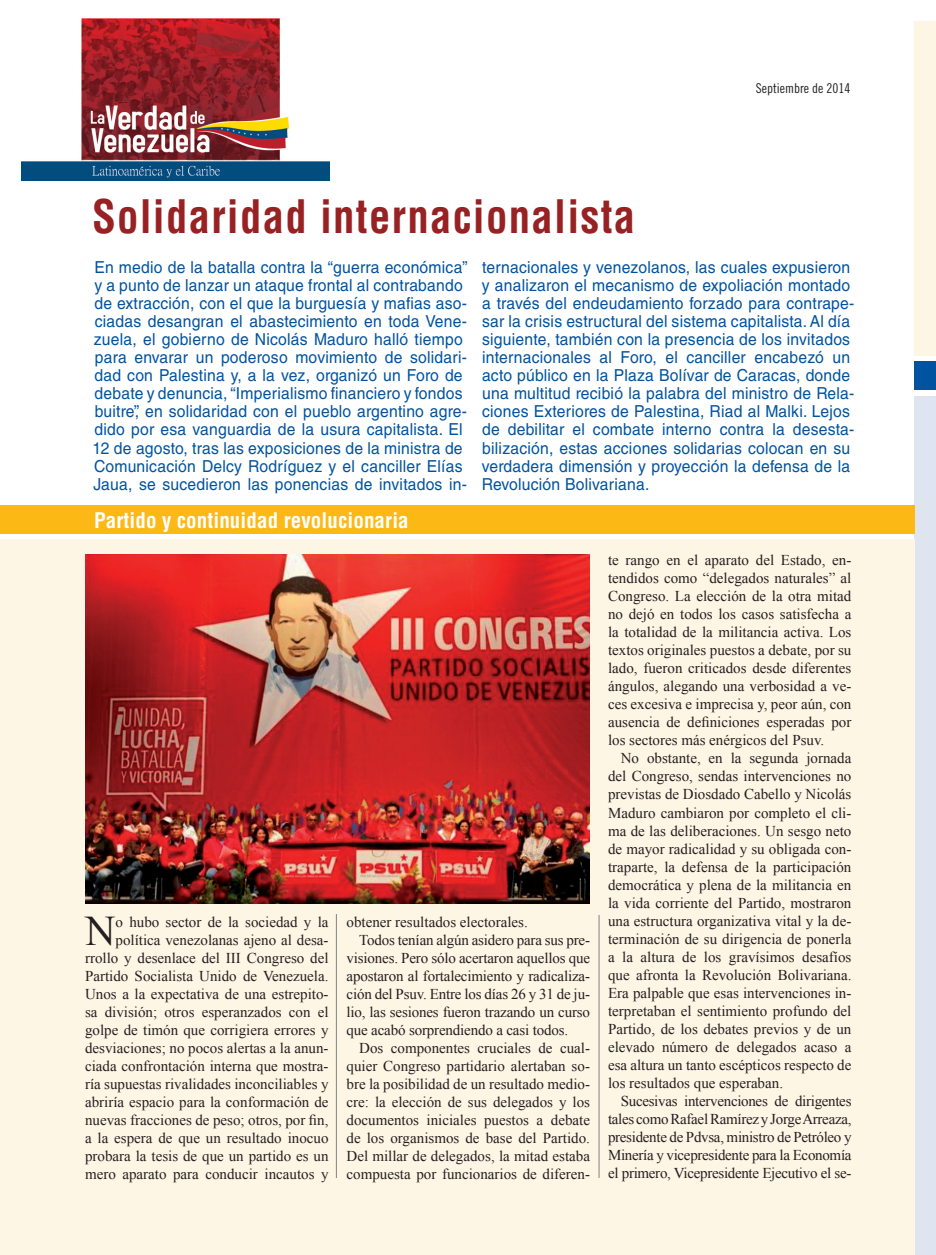
<style>
.page{position:relative;width:936px;height:1255px;background:#fff}
.page>*{position:absolute;margin:0;border:0;box-sizing:border-box;transform-origin:0 0}
.titel4{font:700 condensed 45px "Helvetica LT Std";letter-spacing:.03em;color:#972123;scale:.95 1}
.t1{font:42.15px "Times New Roman";color:#231f20}
.t2{font:700 condensed 21px "Helvetica LT Std";letter-spacing:.005em;color:#fff}
.vorspann{font:16.5px/18px "Helvetica LT Std";letter-spacing:.015em;color:#0153a0;scale:.95 1}
.t3{font:15px/18px "Times New Roman";color:#231f20;text-align:justify}
.copy_ohne_einzug{font:13.5px "Trade Gothic Cond Eighteen";color:#231f20}
</style>
<div class="page">
<div style="left:914px;top:396px;width:21px;height:858px;background:#dfe4f1"></div>
<div style="left:0;top:539px;width:914px;height:715px;background:#fef6e5"></div>
<div style="left:914px;top:21px;width:21px;height:335px;background:#fef6e5"></div>
<div style="left:0;top:505px;width:914px;height:28px;background:#fcb814"></div>
<div style="left:914px;top:362px;width:21px;height:28px;background:#0153a0"></div>
<img style="left:85px;top:555px;width:504px;height:348px">
<hr style="left:598px;top:915px;width:1px;height:262px;background:#808285">
<hr style="left:336px;top:914px;width:1px;height:263px;background:#808285">
<img style="left:21px;top:18px;width:309px;height:162px">
<p class="titel4" style="left:92px;top:188px;width:573px">Solidaridad internacionalista</p>
<p class="copy_ohne_einzug" style="left:755px;top:80px;width:96px">Septiembre de 2014</p>
<p class="vorspann" style="left:92px;top:258px;width:396px">En medio de la batalla contra la “guerra económica” y a punto de lanzar un ataque frontal al contrabando de extracción, con el que la burguesía y mafias aso&shy;ciadas desangran el abastecimiento en toda Vene&shy;zuela, el gobierno de Nicolás Maduro halló tiempo para envarar un poderoso movimiento de solidari&shy;dad con Palestina y, a la vez, organizó un Foro de debate y denuncia, “Imperialismo financiero y fondos buitre”, en solidaridad con el pueblo argentino agre&shy;dido por esa vanguardia de la usura capitalista. El 12 de agosto, tras las exposiciones de la ministra de Comunicación Delcy Rodríguez y el canciller Elías Jaua, se sucedieron las ponencias de invitados in-</p>
<p class="vorspann" style="left:482px;top:258px;width:394px">ternacionales y venezolanos, las cuales expusieron y analizaron el mecanismo de expoliación montado a través del endeudamiento forzado para contrape&shy;sar la crisis estructural del sistema capitalista. Al día siguiente, también con la presencia de los invitados internacionales al Foro, el canciller encabezó un acto público en la Plaza Bolívar de Caracas, donde una multitud recibió la palabra del ministro de Rela&shy;ciones Exteriores de Palestina, Riad al Malki. Lejos de debilitar el combate interno contra la desesta&shy;bilización, estas acciones solidarias colocan en su verdadera dimensión y proyección la defensa de la Revolución Bolivariana.</p>
<p class="t2" style="left:94px;top:507px;width:316px">Partido y continuidad revolucionaria</p>
<p class="t3" style="left:85px;top:912px;width:245px;text-align:right">o hubo sector de la sociedad y la política venezolanas ajeno al desa&shy;rrollo y desenlace del III Congreso del Partido Socialista Unido de Venezuela.<br>Unos a la expectativa de una estrepito&shy;sa división; otros esperanzados con el golpe de timón que corrigiera errores y desviaciones; no pocos alertas a la anun&shy;ciada confrontación interna que mostra&shy;ría supuestas rivalidades inconciliables y abriría espacio para la conformación de nuevas fracciones de peso; otros, por fin, a la espera de que un resultado inocuo probara la tesis de que un partido es un mero aparato para conducir incautos y</p>
<p class="t3" style="left:346px;top:912px;width:183px">obtener resultados electorales.</p>
<p class="t1" style="left:85px;top:902px;width:32px">N</p>
<p class="t3" style="left:346px;top:930px;width:245px;text-indent:13px">Todos tenían algún asidero para sus pre&shy;visiones. Pero sólo acertaron aquellos que apostaron al fortalecimiento y radicaliza&shy;ción del Psuv. Entre los días 26 y 31 de ju&shy;lio, las sesiones fueron trazando un curso que acabó sorprendiendo a casi todos.</p>
<p class="t3" style="left:346px;top:1038px;width:245px;text-indent:13px">Dos componentes cruciales de cual&shy;quier Congreso partidario alertaban so&shy;bre la posibilidad de un resultado medio&shy;cre: la elección de sus delegados y los documentos iniciales puestos a debate de los organismos de base del Partido.<br>Del millar de delegados, la mitad estaba compuesta por funcionarios de diferen-</p>
<p class="t3" style="left:608px;top:551px;width:245px">te rango en el aparato del Estado, en&shy;tendidos como “delegados naturales” al Congreso. La elección de la otra mitad no dejó en todos los casos satisfecha a la totalidad de la militancia activa. Los textos originales puestos a debate, por su lado, fueron criticados desde diferentes ángulos, alegando una verbosidad a ve&shy;ces excesiva e imprecisa y, peor aún, con ausencia de definiciones esperadas por los sectores más enérgicos del Psuv.</p>
<p class="t3" style="left:608px;top:749px;width:245px;text-indent:13px">No obstante, en la segunda jornada del Congreso, sendas intervenciones no previstas de Diosdado Cabello y Nicolás Maduro cambiaron por completo el cli&shy;ma de las deliberaciones. Un sesgo neto de mayor radicalidad y su obligada con&shy;traparte, la defensa de la participación democrática y plena de la militancia en la vida corriente del Partido, mostraron una estructura organizativa vital y la de&shy;terminación de su dirigencia de ponerla a la altura de los gravísimos desafíos que afronta la Revolución Bolivariana.<br>Era palpable que esas intervenciones in&shy;terpretaban el sentimiento profundo del Partido, de los debates previos y de un elevado número de delegados acaso a esa altura un tanto escépticos respecto de los resultados que esperaban.</p>
<p class="t3" style="left:608px;top:1091px;width:245px;text-indent:13px">Sucesivas intervenciones de dirigentes tales como Rafael Ramírez y Jorge Arreaza, presidente de Pdvsa, ministro de Petróleo y Minería y vicepresidente para la Economía el primero, Vicepresidente Ejecutivo el se-</p>
</div>
